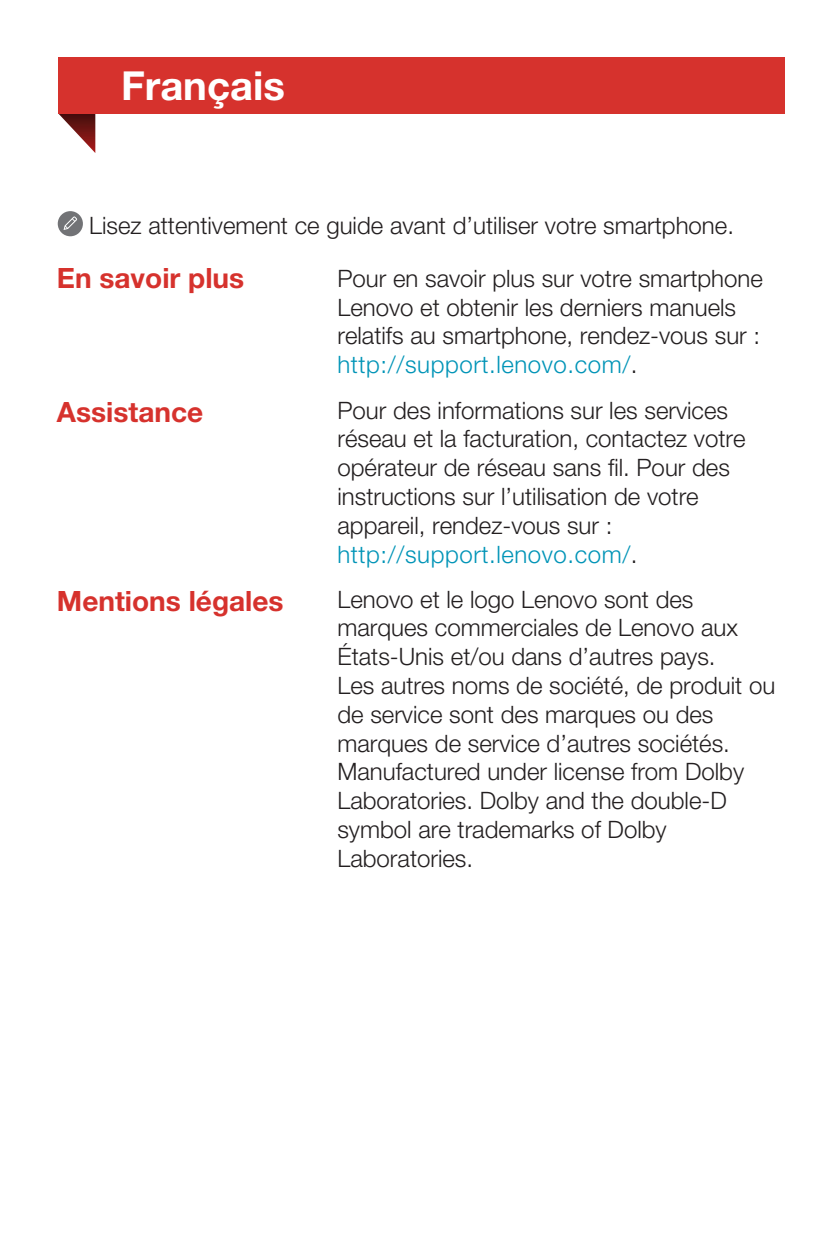
<style>
.page{position:relative;width:840px;height:1248px;background:#fff}
.page>*{position:absolute;margin:0;border:0;box-sizing:border-box;transform-origin:0 0}
.t1{font:700 40px "Helvetica Neue LT Std";color:#fff}
.t2{font:700 28px "Helvetica Neue LT Std";color:#d6322d}
.t3{font:300 24px/28.8px "Helvetica Neue LT Std";color:#231f20}
.s1{color:#0094b7}
</style>
<div class="page">
<svg style="left:59px;top:114px;width:36px;height:39px"></svg>
<div style="left:59px;top:57px;width:725px;height:57px;background:#d6322d"></div>
<div style="left:58px;top:211px;width:25px;height:25px;background:#727376;border-radius:50%"></div>
<svg style="left:64px;top:216px;width:13px;height:14px"></svg>
<h1 class="t1" style="left:121px;top:61px;width:165px">Français</h1>
<p class="t3" style="left:89px;top:210px;width:646px">Lisez attentivement ce guide avant d’utiliser votre smartphone.</p>
<p class="t3" style="left:337px;top:263px;width:426px">Pour en savoir plus sur votre smartphone Lenovo et obtenir les derniers manuels relatifs au smartphone, rendez-vous sur : <span class="s1">http://support.lenovo.com/</span>.</p>
<p class="t3" style="left:337px;top:395px;width:409px">Pour des informations sur les services réseau et la facturation, contactez votre opérateur de réseau sans fil. Pour des instructions sur l’utilisation de votre appareil, rendez-vous sur : <span class="s1">http://support.lenovo.com/</span>.</p>
<p class="t2" style="left:57px;top:583px;width:228px">Mentions légales</p>
<p class="t3" style="left:337px;top:584px;width:439px">Lenovo et le logo Lenovo sont des marques commerciales de Lenovo aux États-Unis et/ou dans d’autres pays.<br>Les autres noms de société, de produit ou de service sont des marques ou des marques de service d’autres sociétés.<br>Manufactured under license from Dolby Laboratories. Dolby and the double-D symbol are trademarks of Dolby Laboratories.</p>
<p class="t2" style="left:57px;top:261px;width:189px">En savoir plus</p>
<p class="t2" style="left:57px;top:395px;width:148px">Assistance</p>
</div>
